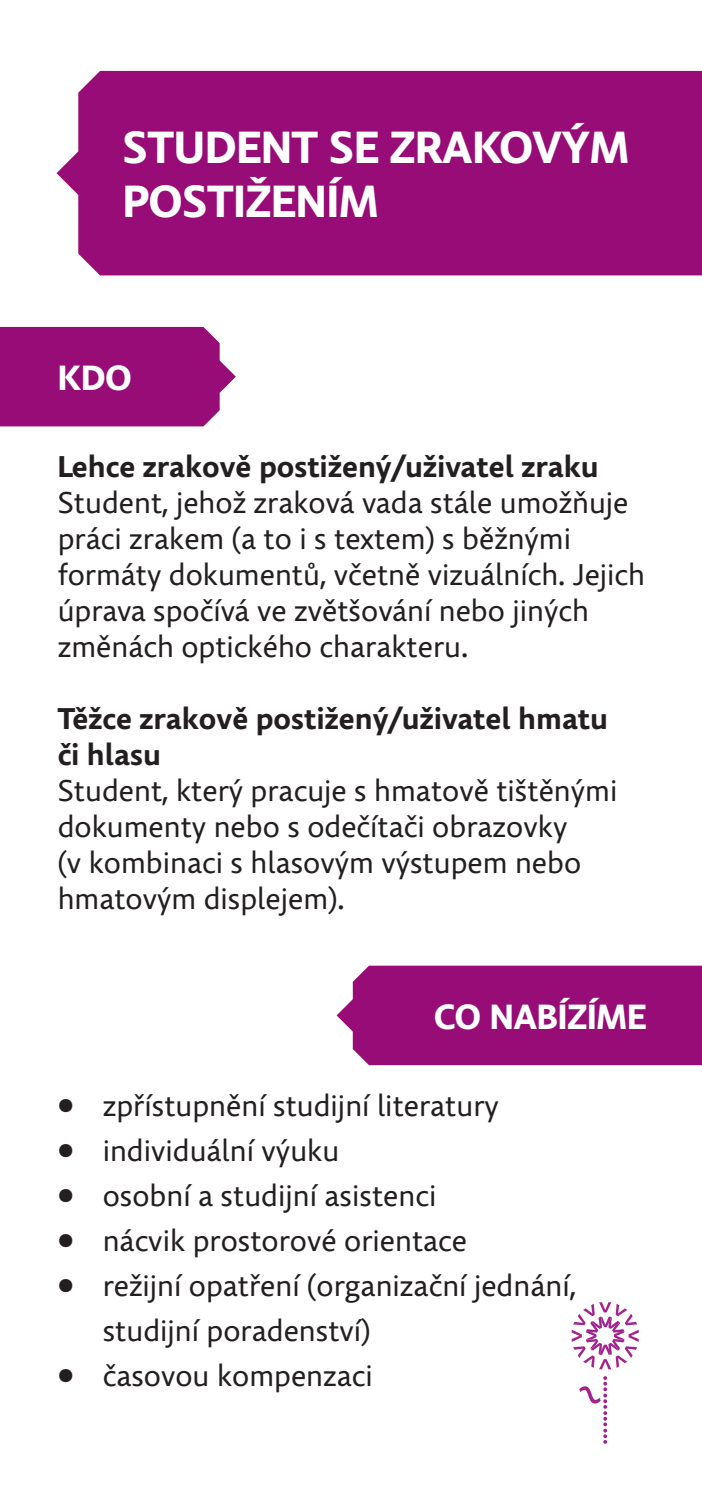
<style>
.page{position:relative;width:702px;height:1489px;background:#fff}
.page>*{position:absolute;margin:0;border:0;box-sizing:border-box;transform-origin:0 0}
.t1{font:700 45px/54px "Comenia Sans";color:#fff}
.t2{font:700 35px "Comenia Sans";color:#fff}
.t3{font:30px/36px "Comenia Sans";color:#231f20}
.t4{font:700 30px/36px "Comenia Sans";color:#231f20}
</style>
<div class="page">
<svg style="left:0;top:327px;width:236px;height:99px;background:#9e1c7f"></svg>
<div style="left:336px;top:965px;width:366px;height:100px;background:#970c76"></div>
<div style="left:56px;top:71px;width:646px;height:204px;background:#970c76"></div>
<svg style="left:571px;top:1302px;width:67px;height:67px"></svg>
<svg style="left:579px;top:1376px;width:28px;height:67px"></svg>
<h1 class="t1" style="left:123px;top:121px;width:507px">STUDENT SE ZRAKOVÝM<br>POSTIŽENÍM</h1>
<p class="t2" style="left:58px;top:355px;width:75px">KDO</p>
<p class="t4" style="left:58px;top:449px;width:542px">Lehce zrakově postižený/uživatel zraku</p>
<p class="t3" style="left:58px;top:485px;width:589px">Student, jehož zraková vada stále umožňuje práci zrakem (a to i s textem) s běžnými formáty dokumentů, včetně vizuálních. Jejich úprava spočívá ve zvětšování nebo jiných změnách optického charakteru.</p>
<p class="t4" style="left:58px;top:701px;width:552px">Těžce zrakově postižený/uživatel hmatu či hlasu</p>
<p class="t3" style="left:58px;top:773px;width:561px">Student, který pracuje s hmatově tištěnými dokumenty nebo s odečítači obrazovky<br>(v kombinaci s hlasovým výstupem nebo hmatovým displejem).</p>
<p class="t2" style="left:434px;top:994px;width:214px">CO NABÍZÍME</p>
<p class="t3" style="left:58px;top:1088px;width:442px">• zpřístupnění studijní literatury</p>
<p class="t3" style="left:58px;top:1133px;width:283px">• individuální výuku</p>
<p class="t3" style="left:58px;top:1178px;width:380px">• osobní a studijní asistenci</p>
<p class="t3" style="left:58px;top:1223px;width:411px">• nácvik prostorové orientace</p>
<p class="t3" style="left:103px;top:1263px;width:475px;line-height:45px;text-indent:-45px">• režijní opatření (organizační jednání, studijní poradenství)</p>
<p class="t3" style="left:58px;top:1358px;width:317px">• časovou kompenzaci</p>
</div>
